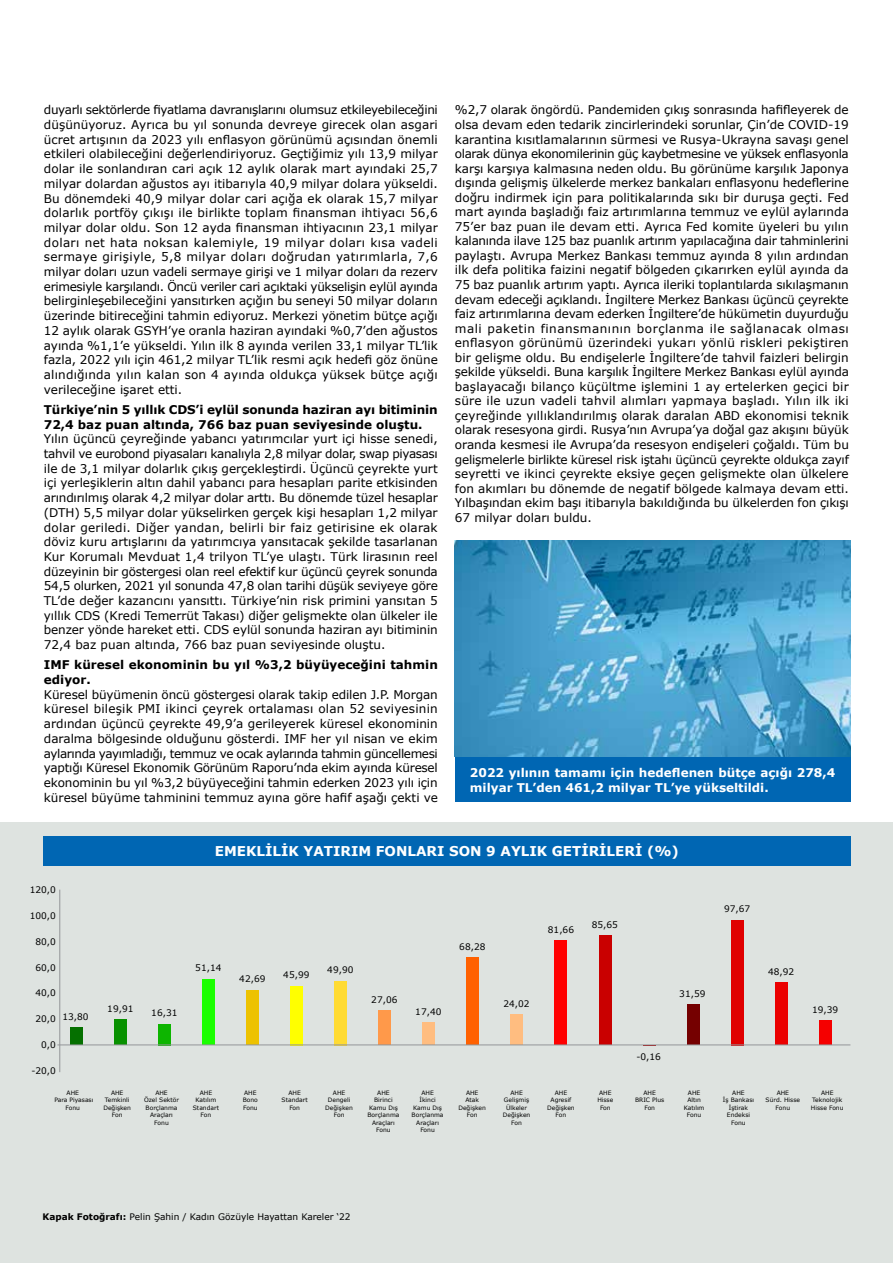
<style>
.page{position:relative;width:893px;height:1263px;background:#fff}
.page>*{position:absolute;margin:0;border:0;box-sizing:border-box;transform-origin:0 0}
.t1{font:700 13.5px "Verdana";color:#fff}
.t2{font:12px/14.7px "Verdana";color:#000;text-align:justify}
.t3{font:700 12px/14.7px "Verdana";color:#000}
.t4{font:700 12px/14.2px "Verdana";color:#fff}
.t5{font:9px "Verdana";color:#000}
.t6{font:6px/7.5px "Verdana";color:#000;text-align:center}
.s1{font-weight:700}
</style>
<div class="page">
<div style="left:0;top:823px;width:892px;height:440px;background:#dee3e0"></div>
<div style="left:43px;top:836px;width:808px;height:30px;background:#0066b3"></div>
<hr style="left:60px;top:890px;width:1px;height:182px;background:#939598">
<img style="left:455px;top:540px;width:395px;height:217px">
<div style="left:455px;top:757px;width:395px;height:44px;background:#0066b3"></div>
<div style="left:70px;top:1027px;width:13px;height:18px;background:#057000"></div>
<div style="left:114px;top:1019px;width:13px;height:26px;background:#089100"></div>
<div style="left:159px;top:1024px;width:12px;height:21px;background:#0db500"></div>
<div style="left:203px;top:979px;width:12px;height:66px;background:#1aff00"></div>
<div style="left:247px;top:990px;width:12px;height:55px;background:#edc200"></div>
<div style="left:291px;top:986px;width:12px;height:59px;background:#ff0"></div>
<div style="left:335px;top:981px;width:12px;height:64px;background:#ffdb33"></div>
<div style="left:379px;top:1010px;width:12px;height:35px;background:#ff994a"></div>
<div style="left:423px;top:1023px;width:12px;height:22px;background:#ffbd80"></div>
<div style="left:467px;top:957px;width:12px;height:88px;background:#ff6100"></div>
<div style="left:511px;top:1014px;width:12px;height:31px;background:#ffbd80"></div>
<div style="left:555px;top:940px;width:12px;height:105px;background:#f00"></div>
<div style="left:599px;top:935px;width:12px;height:110px;background:#c90000"></div>
<div style="left:687px;top:1004px;width:12px;height:41px;background:#750000"></div>
<div style="left:731px;top:920px;width:12px;height:125px;background:#e00000"></div>
<div style="left:775px;top:982px;width:12px;height:63px;background:#eb0000"></div>
<div style="left:819px;top:1020px;width:12px;height:25px;background:#f50000"></div>
<hr style="left:57px;top:1045px;width:793px;height:1px;background:#939598">
<p class="t2" style="left:44px;top:102px;width:395px">duyarlı sektörlerde fiyatlama davranışlarını olumsuz etkileyebileceğini düşünüyoruz. Ayrıca bu yıl sonunda devreye girecek olan asgari ücret artışının da 2023 yılı enflasyon görünümü açısından önemli etkileri olabileceğini değerlendiriyoruz. Geçtiğimiz yılı 13,9 milyar dolar ile sonlandıran cari açık 12 aylık olarak mart ayındaki 25,7 milyar dolardan ağustos ayı itibarıyla 40,9 milyar dolara yükseldi.<br>Bu dönemdeki 40,9 milyar dolar cari açığa ek olarak 15,7 milyar dolarlık portföy çıkışı ile birlikte toplam finansman ihtiyacı 56,6 milyar dolar oldu. Son 12 ayda finansman ihtiyacının 23,1 milyar doları net hata noksan kalemiyle, 19 milyar doları kısa vadeli sermaye girişiyle, 5,8 milyar doları doğrudan yatırımlarla, 7,6 milyar doları uzun vadeli sermaye girişi ve 1 milyar doları da rezerv erimesiyle karşılandı. Öncü veriler cari açıktaki yükselişin eylül ayında belirginleşebileceğini yansıtırken açığın bu seneyi 50 milyar doların üzerinde bitireceğini tahmin ediyoruz. Merkezi yönetim bütçe açığı 12 aylık olarak GSYH’ye oranla haziran ayındaki %0,7’den ağustos ayında %1,1’e yükseldi. Yılın ilk 8 ayında verilen 33,1 milyar TL’lik fazla, 2022 yılı için 461,2 milyar TL’lik resmi açık hedefi göz önüne alındığında yılın kalan son 4 ayında oldukça yüksek bütçe açığı verileceğine işaret etti.</p>
<p class="t3" style="left:44px;top:402px;width:395px">Türkiye’nin 5 yıllık CDS’i eylül sonunda haziran ayı bitiminin<br>72,4 baz puan altında, 766 baz puan seviyesinde oluştu.</p>
<p class="t2" style="left:44px;top:431px;width:395px">Yılın üçüncü çeyreğinde yabancı yatırımcılar yurt içi hisse senedi, tahvil ve eurobond piyasaları kanalıyla 2,8 milyar dolar, swap piyasası ile de 3,1 milyar dolarlık çıkış gerçekleştirdi. Üçüncü çeyrekte yurt içi yerleşiklerin altın dahil yabancı para hesapları parite etkisinden arındırılmış olarak 4,2 milyar dolar arttı. Bu dönemde tüzel hesaplar (DTH) 5,5 milyar dolar yükselirken gerçek kişi hesapları 1,2 milyar dolar geriledi. Diğer yandan, belirli bir faiz getirisine ek olarak döviz kuru artışlarını da yatırımcıya yansıtacak şekilde tasarlanan Kur Korumalı Mevduat 1,4 trilyon TL’ye ulaştı. Türk lirasının reel düzeyinin bir göstergesi olan reel efektif kur üçüncü çeyrek sonunda 54,5 olurken, 2021 yıl sonunda 47,8 olan tarihi düşük seviyeye göre TL’de değer kazancını yansıttı. Türkiye’nin risk primini yansıtan 5 yıllık CDS (Kredi Temerrüt Takası) diğer gelişmekte olan ülkeler ile benzer yönde hareket etti. CDS eylül sonunda haziran ayı bitiminin 72,4 baz puan altında, 766 baz puan seviyesinde oluştu.</p>
<p class="t3" style="left:44px;top:657px;width:395px">IMF küresel ekonominin bu yıl %3,2 büyüyeceğini tahmin ediyor.</p>
<p class="t2" style="left:44px;top:687px;width:395px">Küresel büyümenin öncü göstergesi olarak takip edilen J.P. Morgan küresel bileşik PMI ikinci çeyrek ortalaması olan 52 seviyesinin ardından üçüncü çeyrekte 49,9’a gerileyerek küresel ekonominin daralma bölgesinde olduğunu gösterdi. IMF her yıl nisan ve ekim aylarında yayımladığı, temmuz ve ocak aylarında tahmin güncellemesi yaptığı Küresel Ekonomik Görünüm Raporu’nda ekim ayında küresel ekonominin bu yıl %3,2 büyüyeceğini tahmin ederken 2023 yılı için küresel büyüme tahminini temmuz ayına göre hafif aşağı çekti ve</p>
<p class="t2" style="left:455px;top:102px;width:396px">%2,7 olarak öngördü. Pandemiden çıkış sonrasında hafifleyerek de olsa devam eden tedarik zincirlerindeki sorunlar, Çin’de COVID-19 karantina kısıtlamalarının sürmesi ve Rusya-Ukrayna savaşı genel olarak dünya ekonomilerinin güç kaybetmesine ve yüksek enflasyonla karşı karşıya kalmasına neden oldu. Bu görünüme karşılık Japonya dışında gelişmiş ülkelerde merkez bankaları enflasyonu hedeflerine doğru indirmek için para politikalarında sıkı bir duruşa geçti. Fed mart ayında başladığı faiz artırımlarına temmuz ve eylül aylarında 75’er baz puan ile devam etti. Ayrıca Fed komite üyeleri bu yılın kalanında ilave 125 baz puanlık artırım yapılacağına dair tahminlerini paylaştı. Avrupa Merkez Bankası temmuz ayında 8 yılın ardından ilk defa politika faizini negatif bölgeden çıkarırken eylül ayında da 75 baz puanlık artırım yaptı. Ayrıca ileriki toplantılarda sıkılaşmanın devam edeceği açıklandı. İngiltere Merkez Bankası üçüncü çeyrekte faiz artırımlarına devam ederken İngiltere’de hükümetin duyurduğu mali paketin finansmanının borçlanma ile sağlanacak olması enflasyon görünümü üzerindeki yukarı yönlü riskleri pekiştiren bir gelişme oldu. Bu endişelerle İngiltere’de tahvil faizleri belirgin şekilde yükseldi. Buna karşılık İngiltere Merkez Bankası eylül ayında başlayacağı bilanço küçültme işlemini 1 ay ertelerken geçici bir süre ile uzun vadeli tahvil alımları yapmaya başladı. Yılın ilk iki çeyreğinde yıllıklandırılmış olarak daralan ABD ekonomisi teknik olarak resesyona girdi. Rusya’nın Avrupa’ya doğal gaz akışını büyük oranda kesmesi ile Avrupa’da resesyon endişeleri çoğaldı. Tüm bu gelişmelerle birlikte küresel risk iştahı üçüncü çeyrekte oldukça zayıf seyretti ve ikinci çeyrekte eksiye geçen gelişmekte olan ülkelere fon akımları bu dönemde de negatif bölgede kalmaya devam etti.<br>Yılbaşından ekim başı itibarıyla bakıldığında bu ülkelerden fon çıkışı 67 milyar doları buldu.</p>
<p class="t4" style="left:470px;top:765px;width:367px">2022 yılının tamamı için hedeflenen bütçe açığı 278,4 milyar TL’den 461,2 milyar TL’ye yükseltildi.</p>
<p class="t5" style="left:30px;top:884px;width:28px">120,0</p>
<p class="t5" style="left:30px;top:910px;width:28px">100,0</p>
<p class="t5" style="left:35px;top:936px;width:22px">80,0</p>
<p class="t5" style="left:35px;top:962px;width:22px">60,0</p>
<p class="t5" style="left:35px;top:987px;width:22px">40,0</p>
<p class="t5" style="left:35px;top:1013px;width:22px">20,0</p>
<p class="t5" style="left:41px;top:1039px;width:16px">0,0</p>
<p class="t5" style="left:31px;top:1065px;width:26px">-20,0</p>
<p class="t5" style="left:62px;top:1011px;width:28px">13,80</p>
<p class="t5" style="left:107px;top:1003px;width:28px">19,91</p>
<p class="t1" style="left:215px;top:842px;width:465px">EMEKLİLİK YATIRIM FONLARI SON 9 AYLIK GETİRİLERİ (%)</p>
<p class="t5" style="left:151px;top:1007px;width:28px">16,31</p>
<p class="t5" style="left:195px;top:962px;width:28px">51,14</p>
<p class="t5" style="left:239px;top:973px;width:28px">42,69</p>
<p class="t5" style="left:283px;top:969px;width:28px">45,99</p>
<p class="t5" style="left:327px;top:964px;width:28px">49,90</p>
<p class="t5" style="left:371px;top:994px;width:28px">27,06</p>
<p class="t5" style="left:459px;top:941px;width:28px">68,28</p>
<p class="t5" style="left:548px;top:924px;width:28px">81,66</p>
<p class="t5" style="left:592px;top:919px;width:28px">85,65</p>
<p class="t5" style="left:415px;top:1006px;width:28px">17,40</p>
<p class="t5" style="left:503px;top:998px;width:28px">24,02</p>
<p class="t5" style="left:679px;top:988px;width:28px">31,59</p>
<p class="t5" style="left:636px;top:1051px;width:26px">-0,16</p>
<p class="t5" style="left:724px;top:903px;width:28px">97,67</p>
<p class="t5" style="left:768px;top:966px;width:28px">48,92</p>
<p class="t5" style="left:812px;top:1004px;width:28px">19,39</p>
<p class="t6" style="left:54px;top:1088px;width:41px">AHE<br>Para Piyasası<br>Fonu</p>
<p class="t6" style="left:103px;top:1088px;width:29px">AHE<br>Temkinli<br>Değişken<br>Fon</p>
<p class="t6" style="left:144px;top:1088px;width:36px">AHE<br>Özel Sektör<br>Borçlanma<br>Araçları<br>Fonu</p>
<p class="t6" style="left:193px;top:1088px;width:28px">AHE<br>Katılım<br>Standart<br>Fon</p>
<p class="t6" style="left:243px;top:1088px;width:17px;text-align:left">AHE<br>Bono<br>Fonu</p>
<p class="t6" style="left:282px;top:1088px;width:28px">AHE<br>Standart<br>Fon</p>
<p class="t6" style="left:325px;top:1088px;width:29px">AHE<br>Dengeli<br>Değişken<br>Fon</p>
<p class="t6" style="left:367px;top:1088px;width:33px">AHE<br>Birinci<br>Kamu Dış<br>Borçlanma<br>Araçları<br>Fonu</p>
<p class="t6" style="left:412px;top:1088px;width:33px">AHE<br>İkinci<br>Kamu Dış<br>Borçlanma<br>Araçları<br>Fonu</p>
<p class="t6" style="left:458px;top:1088px;width:29px">AHE<br>Atak<br>Değişken<br>Fon</p>
<p class="t6" style="left:503px;top:1088px;width:29px">AHE<br>Gelişmiş<br>Ülkeler<br>Değişken<br>Fon</p>
<p class="t6" style="left:547px;top:1088px;width:29px">AHE<br>Agresif<br>Değişken<br>Fon</p>
<p class="t6" style="left:597px;top:1088px;width:17px">AHE<br>Hisse<br>Fon</p>
<p class="t6" style="left:635px;top:1088px;width:31px">AHE<br>BRIC Plus<br>Fon</p>
<p class="t6" style="left:684px;top:1088px;width:22px">AHE<br>Altın<br>Katılım<br>Fonu</p>
<p class="t6" style="left:723px;top:1088px;width:33px">AHE<br>İş Bankası<br>İştirak<br>Endeksi<br>Fonu</p>
<p class="t6" style="left:766px;top:1088px;width:36px">AHE<br>Sürd. Hisse<br>Fonu</p>
<p class="t6" style="left:811px;top:1088px;width:34px">AHE<br>Teknolojik<br>Hisse Fonu</p>
<p class="t5" style="left:43px;top:1211px;width:310px"><span class="s1">Kapak Fotoğrafı:</span> Pelin Şahin / Kadın Gözüyle Hayattan Kareler ‘22</p>
</div>
